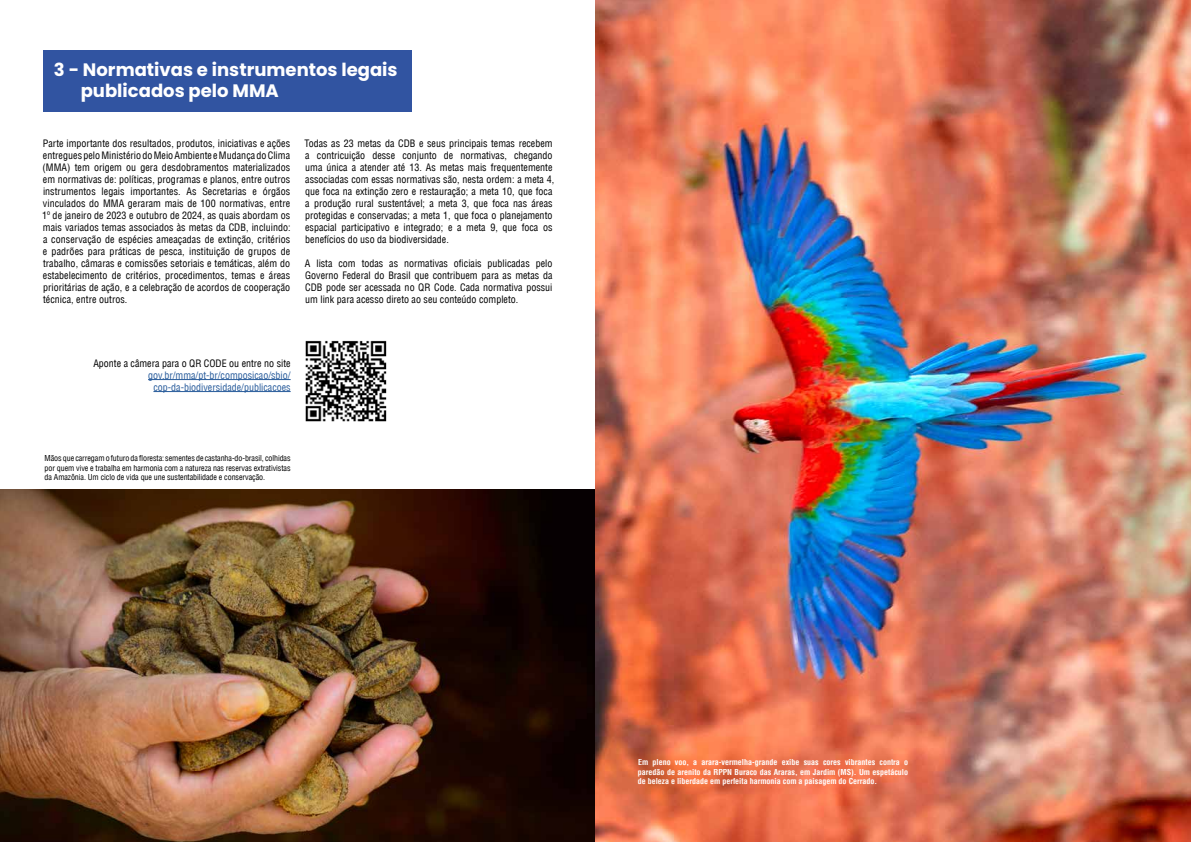
<style>
.page{position:relative;width:1191px;height:842px;background:#fff}
.page>*{position:absolute;margin:0;border:0;box-sizing:border-box;transform-origin:0 0}
.t1{font:700 18px/21.6px "Poppins";color:#fff}
.t2{font:condensed 10px/12px "Helvetica LT";color:#000;text-align:justify}
.t3{font:condensed 10px/12px "Helvetica LT";color:#275b9b;text-align:center}
.t4{font:condensed 8px/9.6px "Helvetica LT";letter-spacing:-.01em;color:#000;text-align:justify}
.t5{font:700 condensed 8px/9.6px "Helvetica LT";color:#fff;text-align:justify}
</style>
<div class="page">
<div style="left:43px;top:50px;width:368px;height:62px;background:#3154a1"></div>
<hr style="left:148px;top:379px;width:143px;height:1px;background:#275b9b">
<hr style="left:153px;top:391px;width:138px;height:1px;background:#275b9b">
<img style="left:0;top:490px;width:595px;height:352px">
<img style="left:595px;top:0;width:596px;height:842px">
<img style="left:305px;top:340px;width:82px;height:82px">
<h1 class="t1" style="left:81px;top:59px;width:318px;text-indent:-27px">3 - Normativas e instrumentos legais publicados pelo MMA</h1>
<p class="t2" style="left:42px;top:137px;width:250px">Parte importante dos resultados, produtos, iniciativas e ações entregues pelo Ministério do Meio Ambiente e Mudança do Clima (MMA) tem origem ou gera desdobramentos materializados em normativas de: políticas, programas e planos, entre outros instrumentos legais importantes. As Secretarias e órgãos vinculados do MMA geraram mais de 100 normativas, entre 1º de janeiro de 2023 e outubro de 2024, as quais abordam os mais variados temas associados às metas da CDB, incluindo: a conservação de espécies ameaçadas de extinção, critérios e padrões para práticas de pesca, instituição de grupos de trabalho, câmaras e comissões setoriais e temáticas, além do estabelecimento de critérios, procedimentos, temas e áreas prioritárias de ação, e a celebração de acordos de cooperação técnica, entre outros.</p>
<p class="t2" style="left:304px;top:137px;width:251px;text-align:left">Todas as 23 metas da CDB e seus principais temas recebem a contricuição desse conjunto de normativas, chegando uma única a atender até 13. As metas mais frequentemente associadas com essas normativas são, nesta ordem: a meta 4, que foca na extinção zero e restauração; a meta 10, que foca a produção rural sustentável; a meta 3, que foca nas áreas protegidas e conservadas; a meta 1, que foca o planejamento espacial participativo e integrado; e a meta 9, que foca os benefícios do uso da biodiversidade.</p>
<p class="t2" style="left:305px;top:257px;width:249px">A lista com todas as normativas oficiais publicadas pelo Governo Federal do Brasil que contribuem para as metas da CDB pode ser acessada no QR Code. Cada normativa possui um link para acesso direto ao seu conteúdo completo.</p>
<p class="t2" style="left:93px;top:357px;width:199px">Aponte a câmera para o QR CODE ou entre no site</p>
<p class="t3" style="left:148px;top:369px;width:144px">gov.br/mma/pt-br/composicao/sbio/ cop-da-biodiversidade/publicacoes</p>
<p class="t4" style="left:45px;top:453px;width:247px">Mãos que carregam o futuro da floresta: sementes de castanha-do-brasil, colhidas por quem vive e trabalha em harmonia com a natureza nas reservas extrativistas da Amazônia. Um ciclo de vida que une sustentabilidade e conservação.</p>
<p class="t5" style="left:637px;top:757px;width:272px">Em pleno voo, a arara-vermelha-grande exibe suas cores vibrantes contra o paredão de arenito da RPPN Buraco das Araras, em Jardim (MS). Um espetáculo de beleza e liberdade em perfeita harmonia com a paisagem do Cerrado.</p>
</div>
